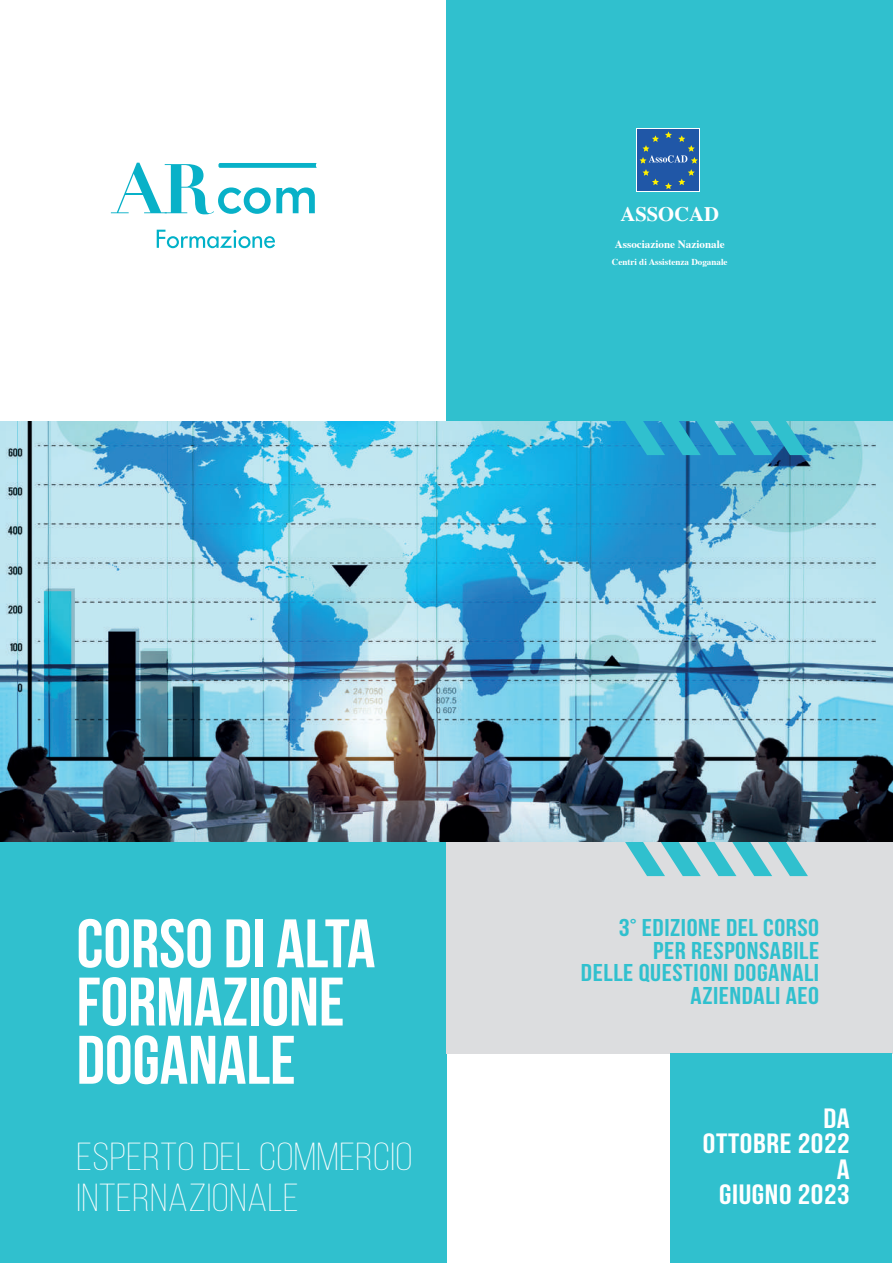
<style>
.page{position:relative;width:893px;height:1263px;background:#fff}
.page>*{position:absolute;margin:0;border:0;box-sizing:border-box;transform-origin:0 0}
.t1{font:68.4px/58.2px "Bebas Neue";color:#fff}
.t2{font:300 39px/40.5px "Bebas Neue";letter-spacing:.01em;color:#fff;scale:1.16 1}
.t3{font:27.9px/25.5px "Bebas Neue";letter-spacing:.02em;color:#fff;text-align:right;scale:1.13 1}
.t4{font:24.3px/22.5px "Bebas Neue";letter-spacing:.02em;color:#30c0ce;text-align:right;scale:1.13 1}
.t5{font:700 20.55px "Times";color:#fff}
.t6{font:700 11.1px "Times";color:#fff}
.t7{font:700 9.15px "Times";color:#fff}
</style>
<div class="page">
<img style="left:0;top:421px;width:893px;height:421px">
<svg style="left:625px;top:421px;width:183px;height:34px;background:#30a9cc"></svg>
<div style="left:446px;top:0;width:447px;height:421px;background:#30c0ce"></div>
<div style="left:0;top:842px;width:446px;height:421px;background:#30c0ce"></div>
<div style="left:446px;top:842px;width:447px;height:211px;background:#dcdddf"></div>
<div style="left:637px;top:128px;width:63px;height:64px;background:#2057a7"></div>
<svg style="left:640px;top:131px;width:58px;height:58px"></svg>
<svg style="left:625px;top:842px;width:183px;height:34px"></svg>
<div style="left:670px;top:1053px;width:222px;height:210px;background:#30c0ce"></div>
<svg style="left:157px;top:230px;width:118px;height:18px"></svg>
<svg style="left:111px;top:163px;width:206px;height:51px"></svg>
<p class="t5" style="left:620px;top:194px;width:100px">ASSOCAD</p>
<p class="t6" style="left:615px;top:234px;width:112px">Associazione Nazionale</p>
<p class="t7" style="left:612px;top:253px;width:117px">Centri di Assistenza Doganale</p>
<h1 class="t1" style="left:77px;top:914px;width:300px">CORSO DI ALTA<br>FORMAZIONE<br>DOGANALE</h1>
<h2 class="t2" style="left:77px;top:1136px;width:291px">ESPERTO DEL COMMERCIO<br>INTERNAZIONALE</h2>
<p class="t4" style="left:581px;top:916px;width:212px">3° EDIZIONE DEL CORSO<br>PER RESPONSABILE<br>DELLE QUESTIONI DOGANALI<br>AZIENDALI AEO</p>
<p class="t3" style="left:703px;top:1105px;width:131px">DA<br>OTTOBRE 2022<br>A<br>GIUGNO 2023</p>
</div>
